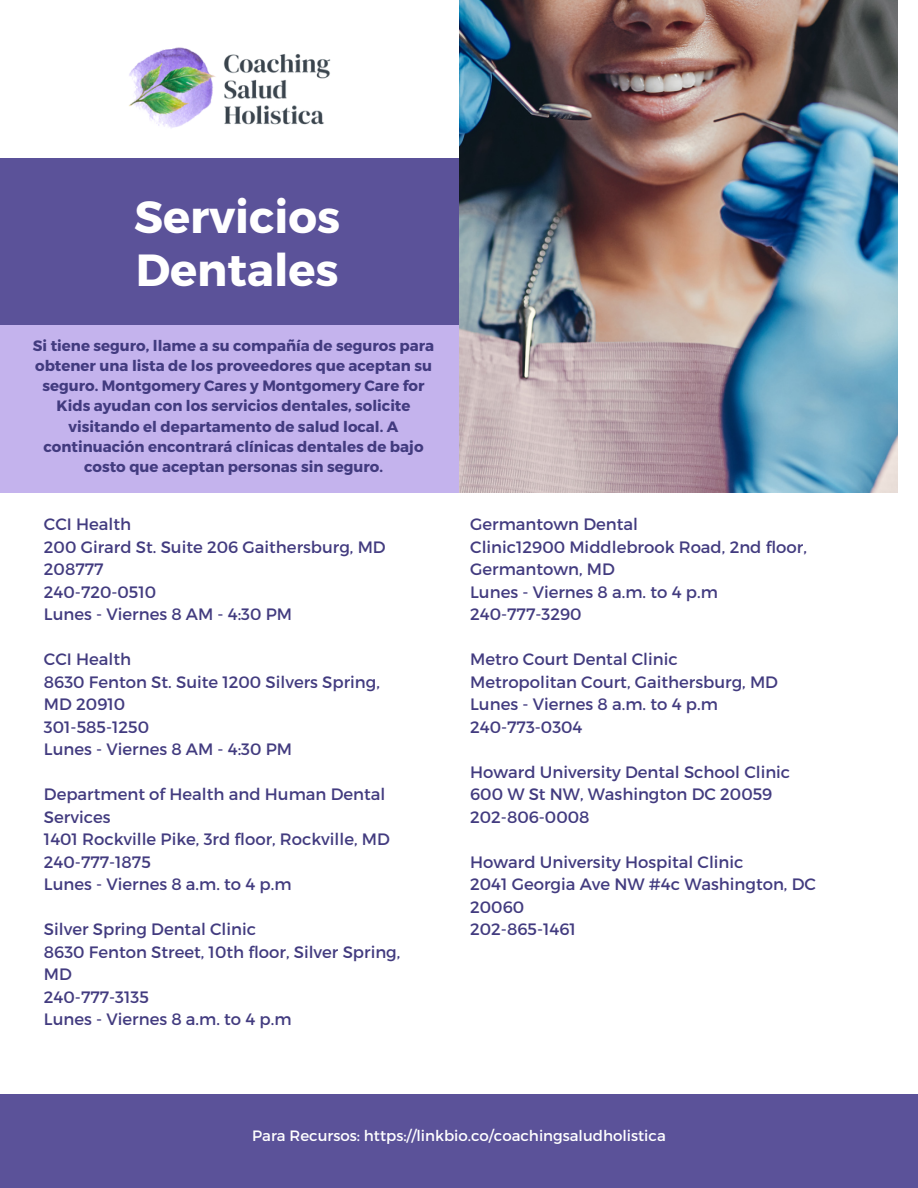
<style>
.page{position:relative;width:918px;height:1188px;background:#fff}
.page>*{position:absolute;margin:0;border:0;box-sizing:border-box;transform-origin:0 0}
.t1{font:700 45px/52.8px "Montserrat";color:#fff}
.t2{font:16.5px/22.5px "Montserrat";color:#423b7f}
.t3{font:700 15px/20.2px "Montserrat";color:#423b7f;text-align:center}
.t4{font:15px "Montserrat";color:#fff}
</style>
<div class="page">
<div style="left:0;top:180px;width:555px;height:312px;background:#c4b3ed"></div>
<div style="left:0;top:158px;width:550px;height:167px;background:#5b5299"></div>
<div style="left:0;top:1094px;width:918px;height:94px;background:#5b5299"></div>
<img style="left:459px;top:0;width:439px;height:493px">
<img style="left:129px;top:47px;width:202px;height:81px">
<p class="t1" style="left:134px;top:188px;width:207px">Servicios<br>Dentales</p>
<p class="t3" style="left:33px;top:334px;width:403px">Si tiene seguro, llame a su compañía de seguros para obtener una lista de los proveedores que aceptan su seguro. Montgomery Cares y Montgomery Care for Kids ayudan con los servicios dentales, solicite visitando el departamento de salud local. A continuación encontrará clínicas dentales de bajo costo que aceptan personas sin seguro.</p>
<p class="t2" style="left:44px;top:512px;width:89px">CCI Health</p>
<p class="t2" style="left:44px;top:535px;width:343px">200 Girard St. Suite 206 Gaithersburg, MD<br>208777</p>
<p class="t2" style="left:44px;top:580px;width:114px">240-720-0510</p>
<p class="t2" style="left:44px;top:602px;width:250px">Lunes - Viernes 8 AM - 4:30 PM</p>
<p class="t2" style="left:44px;top:647px;width:89px">CCI Health</p>
<p class="t2" style="left:44px;top:670px;width:337px">8630 Fenton St. Suite 1200 Silvers Spring,<br>MD 20910</p>
<p class="t2" style="left:44px;top:715px;width:107px">301-585-1250</p>
<p class="t2" style="left:44px;top:737px;width:250px">Lunes - Viernes 8 AM - 4:30 PM</p>
<p class="t2" style="left:44px;top:782px;width:343px">Department of Health and Human Dental<br>Services</p>
<p class="t2" style="left:44px;top:827px;width:347px">1401 Rockville Pike, 3rd floor, Rockville, MD</p>
<p class="t2" style="left:44px;top:850px;width:108px">240-777-1875</p>
<p class="t2" style="left:44px;top:872px;width:249px">Lunes - Viernes 8 a.m. to 4 p.m</p>
<p class="t2" style="left:44px;top:917px;width:214px">Silver Spring Dental Clinic</p>
<p class="t2" style="left:44px;top:940px;width:358px">8630 Fenton Street, 10th floor, Silver Spring,<br>MD</p>
<p class="t2" style="left:44px;top:985px;width:106px">240-777-3135</p>
<p class="t2" style="left:44px;top:1007px;width:249px">Lunes - Viernes 8 a.m. to 4 p.m</p>
<p class="t2" style="left:470px;top:512px;width:169px">Germantown Dental</p>
<p class="t2" style="left:470px;top:535px;width:338px">Clinic12900 Middlebrook Road, 2nd floor,<br>Germantown, MD</p>
<p class="t2" style="left:470px;top:580px;width:249px">Lunes - Viernes 8 a.m. to 4 p.m</p>
<p class="t2" style="left:470px;top:602px;width:113px">240-777-3290</p>
<p class="t2" style="left:470px;top:647px;width:209px">Metro Court Dental Clinic</p>
<p class="t2" style="left:470px;top:670px;width:309px">Metropolitan Court, Gaithersburg, MD</p>
<p class="t2" style="left:470px;top:692px;width:249px">Lunes - Viernes 8 a.m. to 4 p.m</p>
<p class="t2" style="left:470px;top:715px;width:114px">240-773-0304</p>
<p class="t2" style="left:470px;top:760px;width:322px">Howard University Dental School Clinic</p>
<p class="t2" style="left:470px;top:782px;width:304px">600 W St NW, Washington DC 20059</p>
<p class="t2" style="left:470px;top:805px;width:121px">202-806-0008</p>
<p class="t2" style="left:470px;top:850px;width:275px">Howard University Hospital Clinic</p>
<p class="t2" style="left:470px;top:872px;width:347px">2041 Georgia Ave NW #4c Washington, DC<br>20060</p>
<p class="t2" style="left:470px;top:917px;width:107px">202-865-1461</p>
<p class="t4" style="left:252px;top:1126px;width:415px">Para Recursos: https://linkbio.co/coachingsaludholistica</p>
</div>
